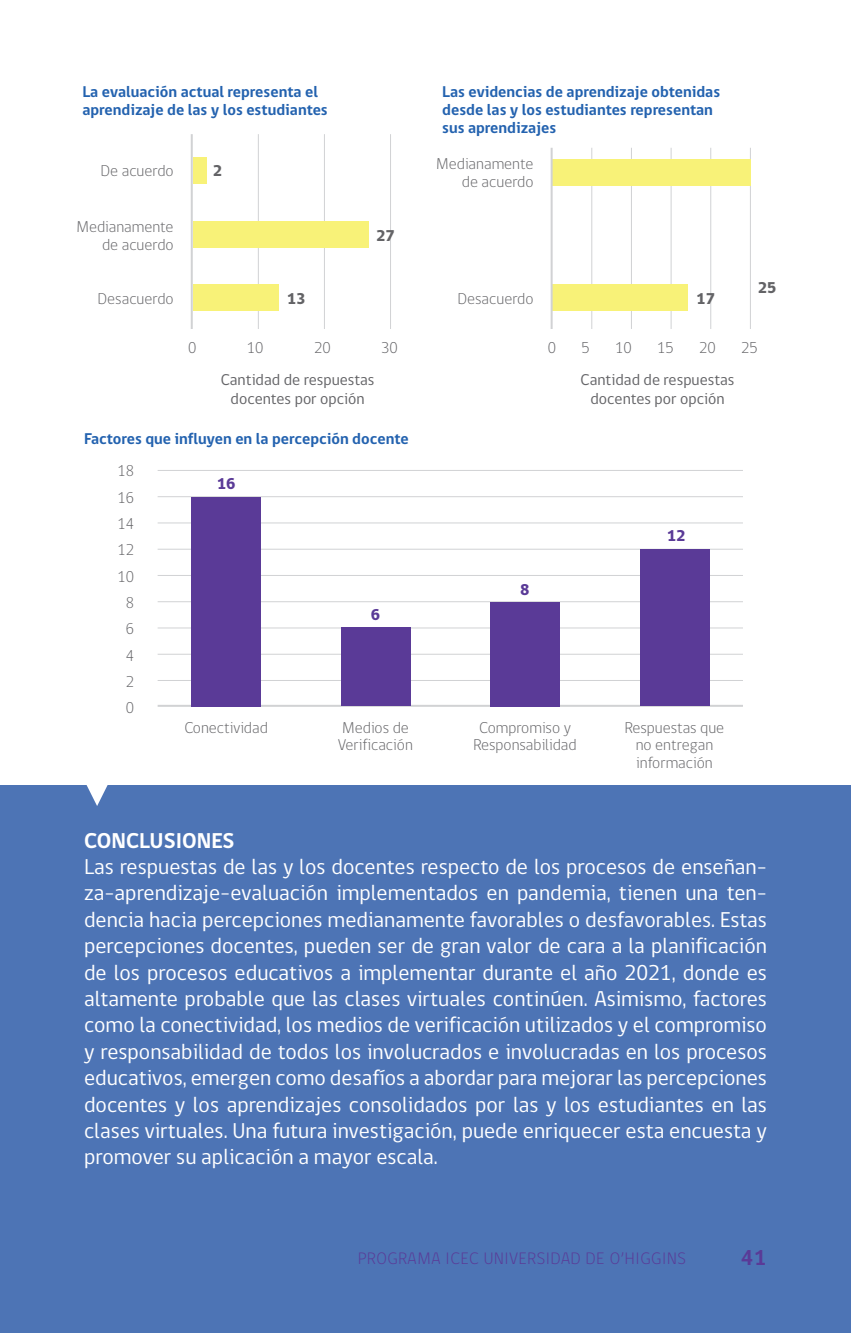
<style>
.page{position:relative;width:851px;height:1333px;background:#fff}
.page>*{position:absolute;margin:0;border:0;box-sizing:border-box;transform-origin:0 0}
.PÁRRAFOS{font:22px/26.4px "gob CL";color:#fff;text-align:justify}
.t1{font:700 22px "gob CL";color:#fff}
.t2{font:700 22px "gob CL";color:#5a3a97}
.t3{font:300 17px "gob CL";letter-spacing:.04em;color:#5a3a97}
.t4{font:300 16px/17px "gob CL";color:#636366;text-align:center}
.t5{font:700 16px "gob CL";color:#2362af}
.t6{font:16px/19.2px "gob CL";color:#636366;text-align:center}
.t7{font:800 16px "gob CL";color:#636366}
.t8{font:800 16px "gob CL";color:#5a3a97}
</style>
<div class="page">
<div style="left:0;top:785px;width:850px;height:547px;background:#4d74b5"></div>
<svg style="left:86px;top:785px;width:22px;height:21px"></svg>
<hr style="left:158px;top:704px;width:584px;height:2px;background:#d1d2d4">
<hr style="left:158px;top:470px;width:584px;height:1px;background:#d1d2d4">
<hr style="left:158px;top:601px;width:584px;height:1px;background:#d1d2d4">
<hr style="left:158px;top:627px;width:584px;height:1px;background:#d1d2d4">
<hr style="left:158px;top:522px;width:584px;height:1px;background:#d1d2d4">
<hr style="left:158px;top:653px;width:584px;height:1px;background:#d1d2d4">
<hr style="left:158px;top:548px;width:584px;height:1px;background:#d1d2d4">
<hr style="left:158px;top:496px;width:584px;height:1px;background:#d1d2d4">
<hr style="left:158px;top:575px;width:584px;height:1px;background:#d1d2d4">
<hr style="left:158px;top:680px;width:584px;height:1px;background:#d1d2d4">
<hr style="left:324px;top:134px;width:1px;height:195px;background:#d1d2d4">
<hr style="left:710px;top:148px;width:1px;height:181px;background:#d1d2d4">
<hr style="left:390px;top:134px;width:1px;height:195px;background:#d1d2d4">
<hr style="left:749px;top:148px;width:1px;height:181px;background:#d1d2d4">
<hr style="left:258px;top:134px;width:1px;height:195px;background:#d1d2d4">
<hr style="left:631px;top:148px;width:1px;height:181px;background:#d1d2d4">
<hr style="left:670px;top:148px;width:1px;height:181px;background:#d1d2d4">
<hr style="left:591px;top:148px;width:1px;height:181px;background:#d1d2d4">
<div style="left:193px;top:221px;width:176px;height:26px;background:#f8f278"></div>
<div style="left:551px;top:285px;width:137px;height:26px;background:#f8f278"></div>
<div style="left:551px;top:159px;width:199px;height:26px;background:#f8f278"></div>
<div style="left:193px;top:285px;width:85px;height:26px;background:#f8f278"></div>
<div style="left:191px;top:497px;width:70px;height:209px;background:#5a3a97"></div>
<div style="left:340px;top:627px;width:70px;height:79px;background:#5a3a97"></div>
<div style="left:490px;top:602px;width:70px;height:104px;background:#5a3a97"></div>
<div style="left:639px;top:549px;width:70px;height:157px;background:#5a3a97"></div>
<div style="left:193px;top:157px;width:13px;height:26px;background:#f8f278"></div>
<hr style="left:191px;top:134px;width:2px;height:195px;background:#d1d2d4">
<hr style="left:550px;top:148px;width:2px;height:181px;background:#d1d2d4">
<p class="t5" style="left:82px;top:81px;width:237px">La evaluación actual representa el</p>
<p class="t5" style="left:82px;top:99px;width:247px">aprendizaje de las y los estudiantes</p>
<p class="t4" style="left:101px;top:163px;width:74px">De acuerdo</p>
<p class="t4" style="left:76px;top:218px;width:99px;line-height:18px;text-align:right">Medianamente de acuerdo</p>
<p class="t4" style="left:98px;top:291px;width:77px">Desacuerdo</p>
<p class="t7" style="left:213px;top:160px;width:11px">2</p>
<p class="t7" style="left:287px;top:288px;width:20px">13</p>
<p class="t7" style="left:376px;top:224px;width:20px">27</p>
<p class="t5" style="left:442px;top:81px;width:279px">Las evidencias de aprendizaje obtenidas</p>
<p class="t5" style="left:442px;top:99px;width:272px">desde las y los estudiantes representan</p>
<p class="t5" style="left:442px;top:117px;width:115px">sus aprendizajes</p>
<p class="t4" style="left:436px;top:155px;width:99px;line-height:18px;text-align:right">Medianamente de acuerdo</p>
<p class="t4" style="left:457px;top:291px;width:77px">Desacuerdo</p>
<p class="t7" style="left:696px;top:288px;width:20px">17</p>
<p class="t7" style="left:757px;top:276px;width:20px">25</p>
<p class="t4" style="left:188px;top:339px;width:10px">0</p>
<p class="t4" style="left:247px;top:339px;width:18px">10</p>
<p class="t4" style="left:314px;top:339px;width:18px">20</p>
<p class="t4" style="left:381px;top:339px;width:18px">30</p>
<p class="t4" style="left:548px;top:339px;width:10px">0</p>
<p class="t4" style="left:581px;top:339px;width:10px">5</p>
<p class="t4" style="left:615px;top:339px;width:18px">10</p>
<p class="t4" style="left:657px;top:339px;width:18px">15</p>
<p class="t4" style="left:699px;top:339px;width:18px">20</p>
<p class="t4" style="left:741px;top:339px;width:18px">25</p>
<p class="t6" style="left:221px;top:370px;width:155px">Cantidad de respuestas docentes por opción</p>
<p class="t6" style="left:580px;top:370px;width:155px">Cantidad de respuestas docentes por opción</p>
<p class="t5" style="left:84px;top:427px;width:326px">Factores que influyen en la percepción docente</p>
<p class="t4" style="left:117px;top:463px;width:18px">18</p>
<p class="t4" style="left:117px;top:489px;width:18px">16</p>
<p class="t4" style="left:117px;top:515px;width:18px">14</p>
<p class="t4" style="left:117px;top:542px;width:18px">12</p>
<p class="t4" style="left:117px;top:568px;width:18px">10</p>
<p class="t4" style="left:126px;top:594px;width:10px">8</p>
<p class="t4" style="left:126px;top:621px;width:10px">6</p>
<p class="t4" style="left:126px;top:647px;width:10px">4</p>
<p class="t4" style="left:126px;top:673px;width:10px">2</p>
<p class="t4" style="left:126px;top:699px;width:10px">0</p>
<p class="t8" style="left:217px;top:473px;width:20px">16</p>
<p class="t8" style="left:370px;top:604px;width:11px">6</p>
<p class="t8" style="left:520px;top:578px;width:11px">8</p>
<p class="t8" style="left:666px;top:525px;width:20px">12</p>
<p class="t4" style="left:184px;top:720px;width:85px">Conectividad</p>
<p class="t4" style="left:624px;top:720px;width:101px">Respuestas que no entregan información</p>
<p class="t4" style="left:338px;top:720px;width:76px;text-align:left">Medios de<br>Verificación</p>
<p class="t4" style="left:473px;top:720px;width:105px">Compromiso y<br>Responsabilidad</p>
<p class="t1" style="left:84px;top:825px;width:152px">CONCLUSIONES</p>
<p class="PÁRRAFOS" style="left:84px;top:853px;width:684px">Las respuestas de las y los docentes respecto de los procesos de enseñan&shy;za-aprendizaje-evaluación implementados en pandemia, tienen una ten&shy;dencia hacia percepciones medianamente favorables o desfavorables. Estas percepciones docentes, pueden ser de gran valor de cara a la planificación de los procesos educativos a implementar durante el año 2021, donde es altamente probable que las clases virtuales continúen. Asimismo, factores como la conectividad, los medios de verificación utilizados y el compromiso y responsabilidad de todos los involucrados e involucradas en los procesos educativos, emergen como desafíos a abordar para mejorar las percepciones docentes y los aprendizajes consolidados por las y los estudiantes en las clases virtuales. Una futura investigación, puede enriquecer esta encuesta y promover su aplicación a mayor escala.</p>
<p class="t3" style="left:358px;top:1246px;width:329px">PROGRAMA ICEC UNIVERSIDAD DE O’HIGGINS</p>
<p class="t2" style="left:740px;top:1242px;width:27px">41</p>
</div>
